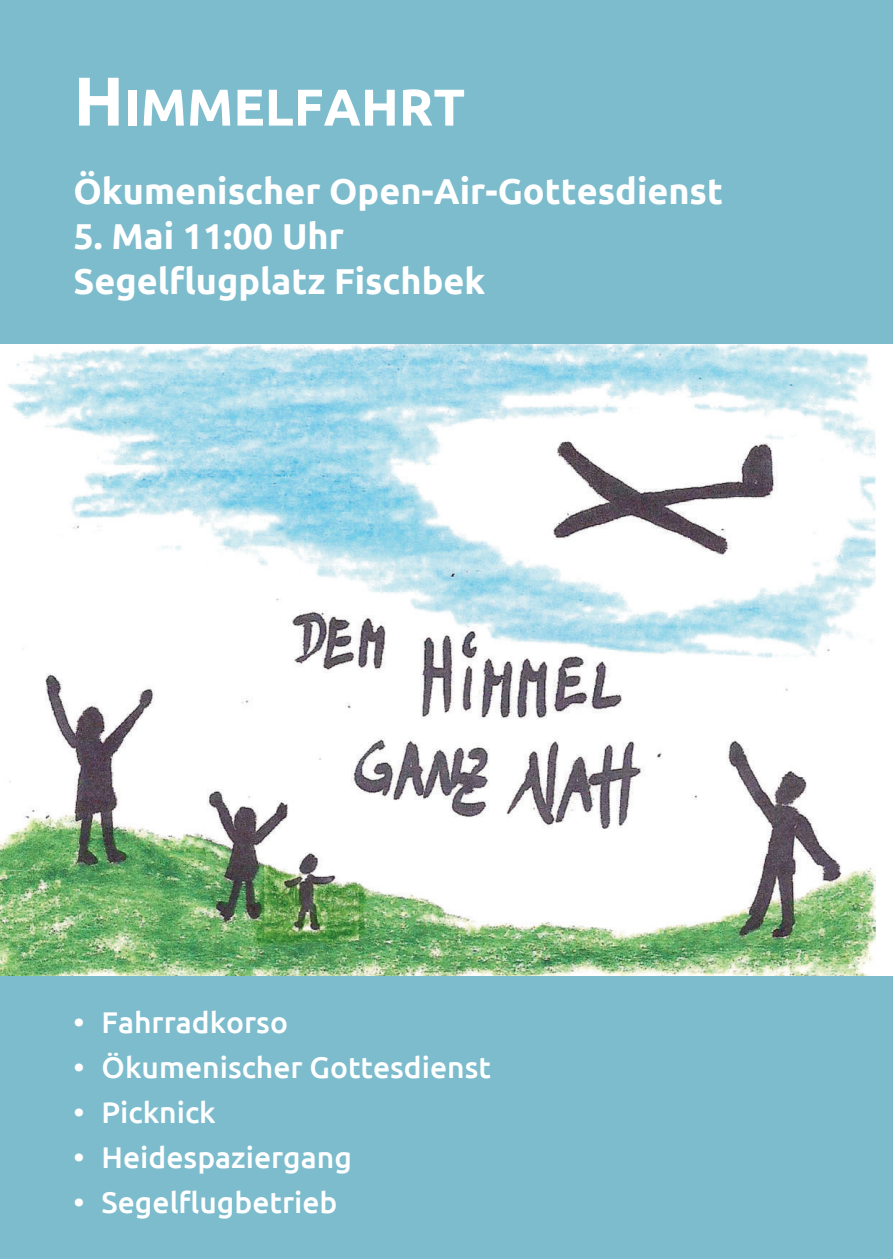
<style>
.page{position:relative;width:893px;height:1259px;background:#fff}
.page>*{position:absolute;margin:0;border:0;box-sizing:border-box;transform-origin:0 0}
.t1{font:700 51.6px "Ubuntu";color:#fff}
.t2{font:700 36px/45px "Ubuntu";color:#fff}
.t3{font:500 30px "Ubuntu";color:#fff}
.s1{font-size:69px}
</style>
<div class="page">
<img style="left:0;top:344px;width:876px;height:631px">
<div style="left:0;top:0;width:893px;height:344px;background:#7cbccc"></div>
<div style="left:0;top:975px;width:893px;height:284px;background:#7cbccc"></div>
<h1 class="t1" style="left:74px;top:77px;width:393px"><span class="s1">H</span>IMMELFAHRT</h1>
<p class="t2" style="left:74px;top:168px;width:651px">Ökumenischer Open-Air-Gottesdienst</p>
<p class="t2" style="left:74px;top:213px;width:413px">5. Mai 11:00 Uhr<br>Segelflugplatz Fischbek</p>
<p class="t3" style="left:74px;top:1005px;width:216px">• Fahrradkorso</p>
<p class="t3" style="left:74px;top:1050px;width:419px">• Ökumenischer Gottesdienst</p>
<p class="t3" style="left:74px;top:1095px;width:144px">• Picknick</p>
<p class="t3" style="left:74px;top:1140px;width:280px">• Heidespaziergang</p>
<p class="t3" style="left:74px;top:1185px;width:265px">• Segelflugbetrieb</p>
</div>
